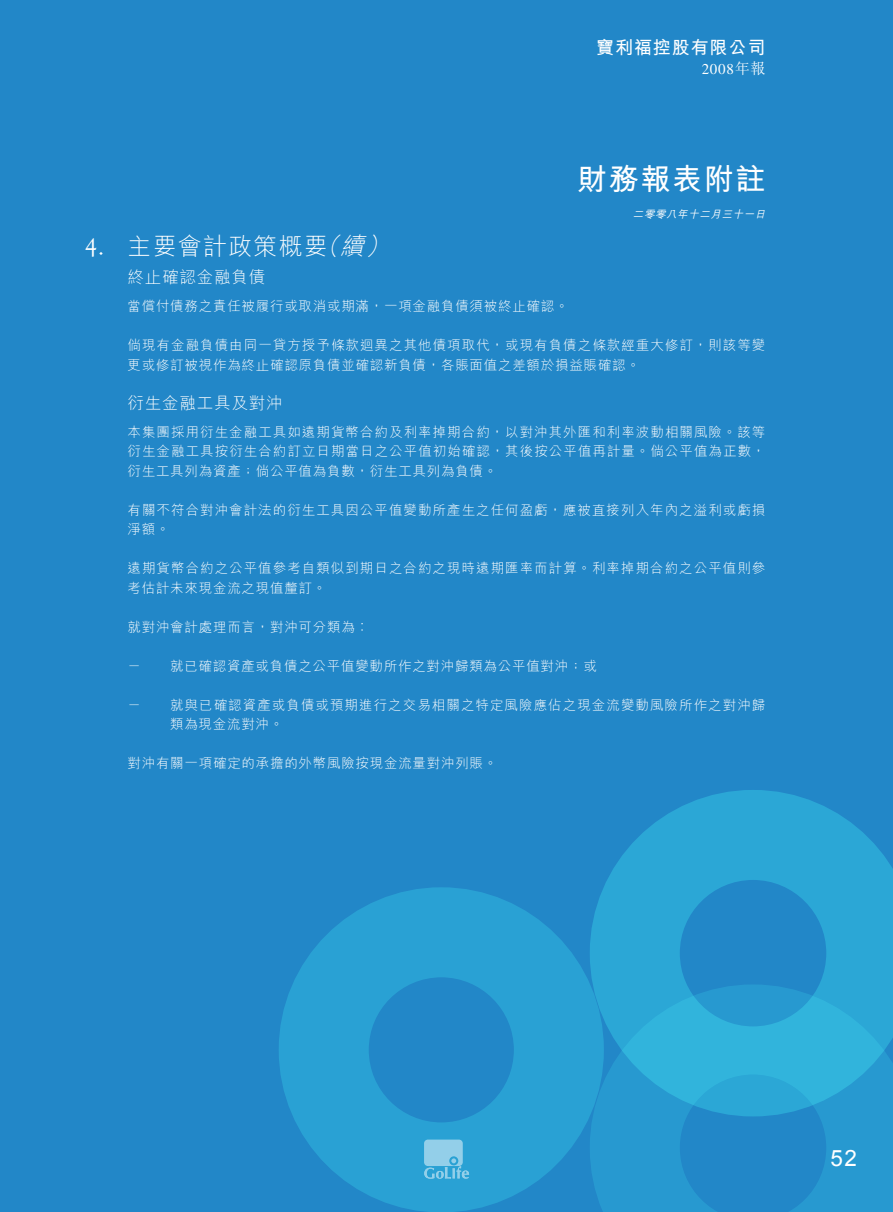
<style>
.page{position:relative;width:893px;height:1212px;background:#2287c8}
.page>*{position:absolute;margin:0;border:0;box-sizing:border-box;transform-origin:0 0}
.t1{font:700 30px "M Hei HK";letter-spacing:.055em;color:#fff}
.t2{font:300 24px "M Hei HK";letter-spacing:.05em;color:#fff}
.t3{font:22.5px "Arial";color:#fff}
.t4{font:700 18px "M Hei HK";letter-spacing:.05em;color:#fff}
.t5{font:300 16.5px "M Hei HK";letter-spacing:.05em;color:#fff}
.t6{font:15px "Times";color:#fff}
.t7{font:300 13.5px/19.5px "M Hei HK";letter-spacing:.075em;color:#fff}
.t8{font:300 13.5px "M Hei HK";letter-spacing:.055em;color:#fff}
.t9{font:italic 500 10.5px "M Hei HK";color:#fff}
.s1{font-family:"M Sung HK";font-weight:300}
.s2{font-family:"Goudy Std";font-weight:400}
.s3{font-style:italic}
</style>
<div class="page">
<div style="left:279px;top:887px;width:325px;height:325px;border:90px solid #fff;border-radius:50%"></div>
<svg style="left:590px;top:1116px;width:303px;height:96px"></svg>
<svg style="left:590px;top:790px;width:303px;height:326px"></svg>
<svg style="left:424px;top:1139px;width:45px;height:39px;background:#6fbfe1"></svg>
<p class="t4" style="left:596px;top:34px;width:171px">寶利福控股有限公司</p>
<p class="t6" style="left:702px;top:60px;width:65px">2008<span class="s1">年報</span></p>
<p class="t1" style="left:577px;top:157px;width:190px">財務報表附註</p>
<p class="t9" style="left:633px;top:207px;width:137px">二零零八年十二月三十一日</p>
<p class="t2" style="left:85px;top:230px;width:313px"><span class="s2">4.</span> 主要會計政策概要<span class="s3">（續）</span></p>
<p class="t5" style="left:128px;top:266px;width:139px">終止確認金融負債</p>
<p class="t8" style="left:128px;top:297px;width:443px">當償付債務之責任被履行或取消或期滿，一項金融負債須被終止確認。</p>
<p class="t7" style="left:128px;top:335px;width:639px">倘現有金融負債由同一貸方授予條款迴異之其他債項取代，或現有負債之條款經重大修訂，則該等變更或修訂被視作為終止確認原負債並確認新負債，各賬面值之差額於損益賬確認。</p>
<p class="t5" style="left:128px;top:391px;width:157px">衍生金融工具及對沖</p>
<p class="t7" style="left:128px;top:422px;width:639px;text-align:justify">本集團採用衍生金融工具如遠期貨幣合約及利率掉期合約，以對沖其外匯和利率波動相關風險。該等衍生金融工具按衍生合約訂立日期當日之公平值初始確認，其後按公平值再計量。倘公平值為正數，衍生工具列為資產；倘公平值為負數，衍生工具列為負債。</p>
<p class="t7" style="left:128px;top:500px;width:639px">有關不符合對沖會計法的衍生工具因公平值變動所產生之任何盈虧，應被直接列入年內之溢利或虧損淨額。</p>
<p class="t7" style="left:128px;top:558px;width:639px">遠期貨幣合約之公平值參考自類似到期日之合約之現時遠期匯率而計算。利率掉期合約之公平值則參考估計未來現金流之現值釐訂。</p>
<p class="t8" style="left:128px;top:617px;width:243px">就對沖會計處理而言，對沖可分類為︰</p>
<p class="t7" style="left:128px;top:656px;width:15px">－</p>
<p class="t8" style="left:170px;top:656px;width:428px">就已確認資產或負債之公平值變動所作之對沖歸類為公平值對沖；或</p>
<p class="t7" style="left:128px;top:695px;width:15px">－</p>
<p class="t7" style="left:170px;top:695px;width:597px">就與已確認資產或負債或預期進行之交易相關之特定風險應佔之現金流變動風險所作之對沖歸類為現金流對沖。</p>
<p class="t8" style="left:128px;top:754px;width:371px">對沖有關一項確定的承擔的外幣風險按現金流量對沖列賬。</p>
<p class="t3" style="left:830px;top:1144px;width:28px">52</p>
</div>
